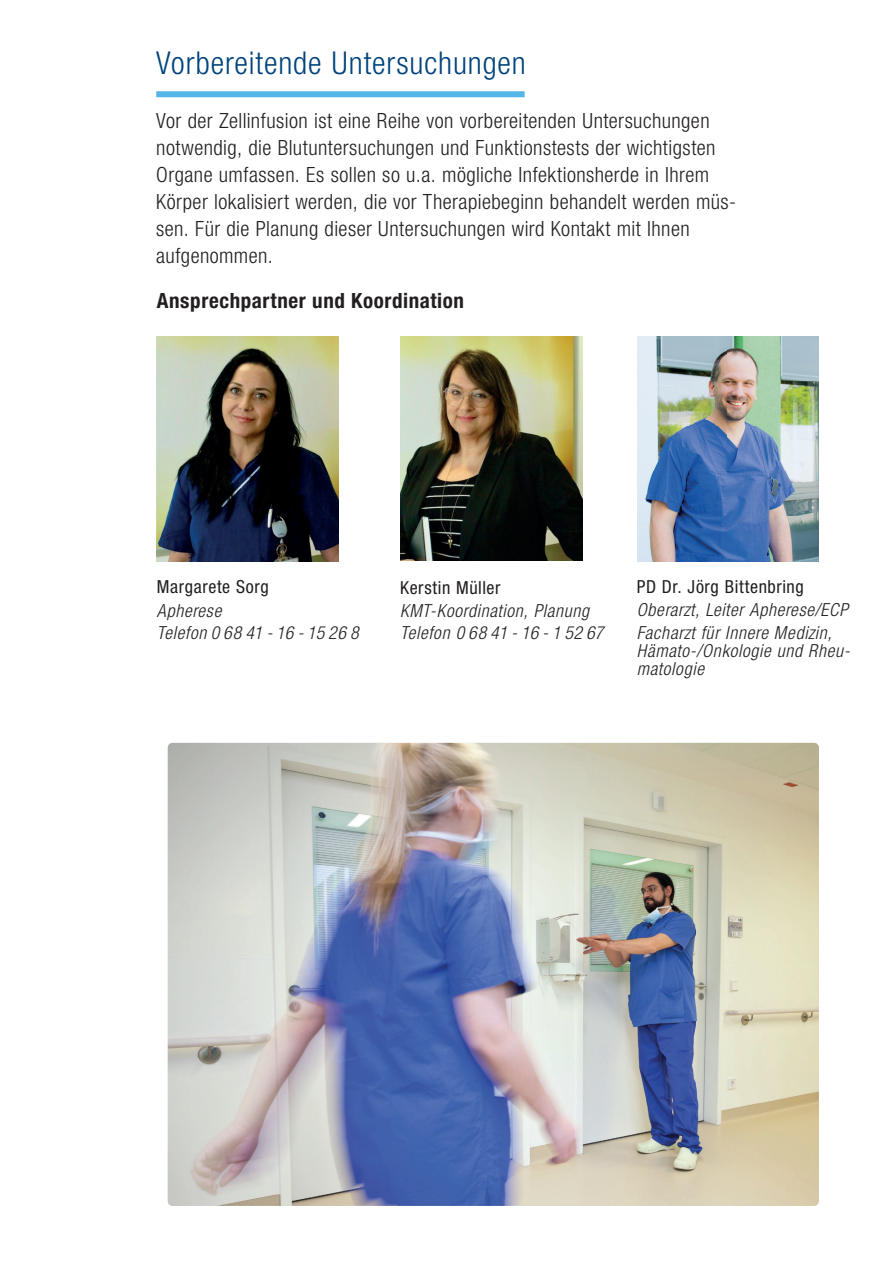
<style>
.page{position:relative;width:893px;height:1263px;background:#fff}
.page>*{position:absolute;margin:0;border:0;box-sizing:border-box;transform-origin:0 0}
.t1{font:300 condensed 31.5px "Helvetica Neue LT Pro";letter-spacing:.03em;color:#01437c}
.t2{font:300 condensed 21px/27px "Helvetica Neue LT Pro";letter-spacing:.02em;color:#231f20}
.t3{font:700 condensed 21px "Helvetica Neue LT Pro";letter-spacing:.03em;color:#231f20}
.t4{font:italic 300 condensed 18px/22.2px "Helvetica Neue LT Pro";letter-spacing:.04em;color:#231f20}
.t5{font:condensed 18px "Helvetica Neue LT Pro";letter-spacing:.035em;color:#231f20}
</style>
<div class="page">
<img style="left:637px;top:336px;width:182px;height:225px">
<img style="left:157px;top:337px;width:182px;height:225px">
<img style="left:400px;top:336px;width:182px;height:225px">
<img style="left:168px;top:743px;width:651px;height:463px">
<div style="left:156px;top:91px;width:369px;height:6px;background:#54b6e7"></div>
<h1 class="t1" style="left:156px;top:45px;width:371px">Vorbereitende Untersuchungen</h1>
<p class="t2" style="left:156px;top:107px;width:581px">Vor der Zellinfusion ist eine Reihe von vorbereitenden Untersuchungen notwendig, die Blutuntersuchungen und Funktionstests der wichtigsten Organe umfassen. Es sollen so u.a. mögliche Infektionsherde in Ihrem Körper lokalisiert werden, die vor Therapiebeginn behandelt werden müs&shy;sen. Für die Planung dieser Untersuchungen wird Kontakt mit Ihnen aufgenommen.</p>
<p class="t3" style="left:157px;top:288px;width:309px">Ansprechpartner und Koordination</p>
<p class="t5" style="left:157px;top:576px;width:114px">Margarete Sorg</p>
<p class="t4" style="left:157px;top:600px;width:203px">Apherese<br>Telefon 0 68 41 - 16 - 15 26 8</p>
<p class="t5" style="left:400px;top:577px;width:102px">Kerstin Müller</p>
<p class="t4" style="left:400px;top:599px;width:205px">KMT-Koordination, Planung<br>Telefon 0 68 41 - 16 - 1 52 67</p>
<p class="t5" style="left:637px;top:577px;width:169px">PD Dr. Jörg Bittenbring</p>
<p class="t4" style="left:637px;top:599px;width:213px">Oberarzt, Leiter Apherese/ECP<br>Facharzt für Innere Medizin,</p>
<p class="t4" style="left:637px;top:642px;width:215px;line-height:18px">Hämato-/Onkologie und Rheu&shy;matologie</p>
</div>
